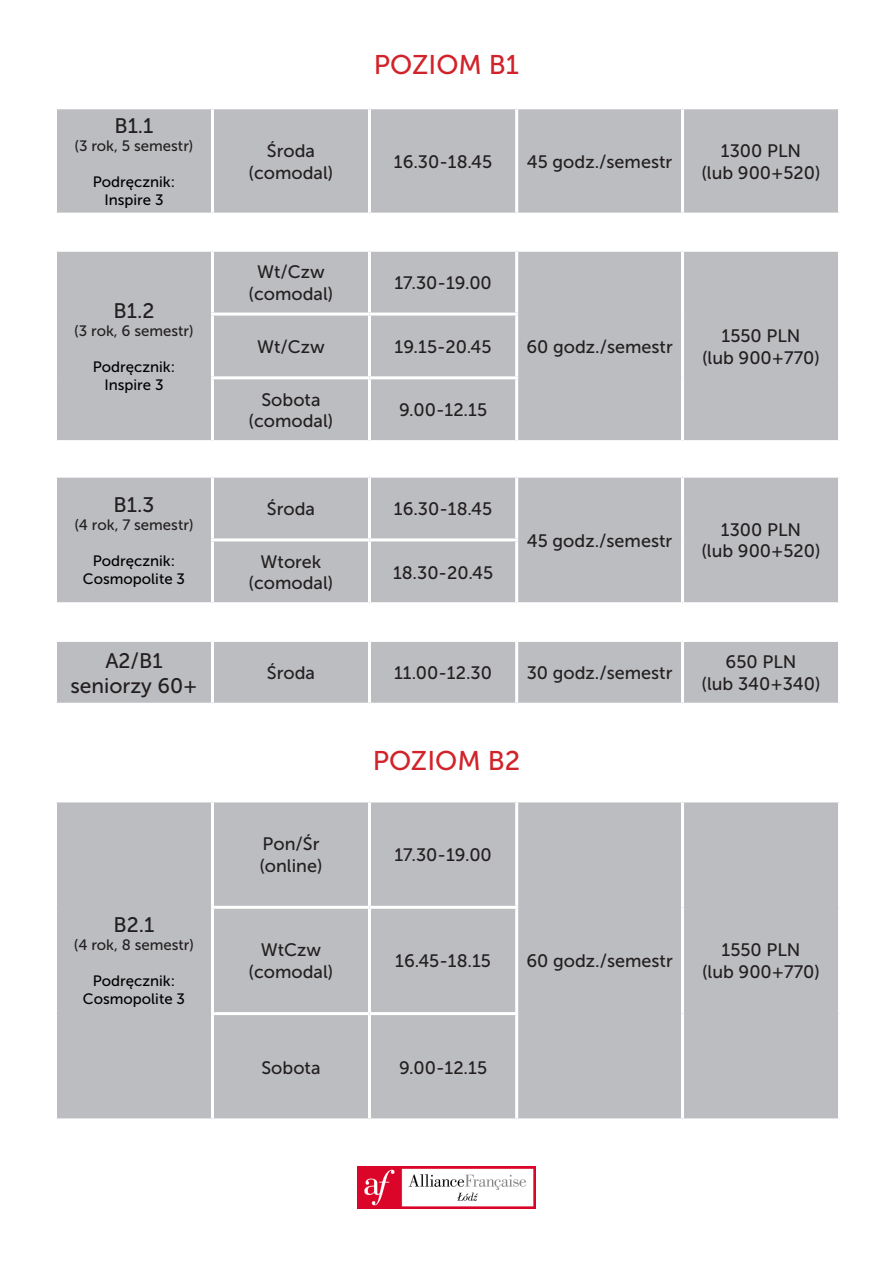
<style>
.page{position:relative;width:893px;height:1263px;background:#fff}
.page>*{position:absolute;margin:0;border:0;box-sizing:border-box;transform-origin:0 0}
.t1{font:27px "Museo Sans 500";color:#d1232a}
.t2{font:21px "Museo Sans 500";color:#231f20}
.t3{font:18px/21.6px "Museo Sans 500";color:#231f20;text-align:center}
.t4{font:15px "Museo Sans 500";color:#000001}
.t5{font:15px "Museo Sans 500";color:#231f20}
</style>
<div class="page">
<div style="left:57px;top:109px;width:781px;height:104px;background:#bcbdc0"></div>
<hr style="left:211px;top:109px;width:3px;height:104px;background:#fff">
<hr style="left:368px;top:109px;width:3px;height:104px;background:#fff">
<hr style="left:515px;top:109px;width:3px;height:104px;background:#fff">
<hr style="left:681px;top:109px;width:3px;height:104px;background:#fff">
<div style="left:57px;top:252px;width:781px;height:188px;background:#bcbdc0"></div>
<hr style="left:211px;top:252px;width:3px;height:61px;background:#fff">
<hr style="left:368px;top:252px;width:3px;height:61px;background:#fff">
<hr style="left:515px;top:252px;width:3px;height:61px;background:#fff">
<hr style="left:681px;top:252px;width:3px;height:62px;background:#fff">
<hr style="left:211px;top:313px;width:158px;height:3px;background:#fff">
<hr style="left:211px;top:316px;width:3px;height:60px;background:#fff">
<hr style="left:369px;top:313px;width:149px;height:3px;background:#fff">
<hr style="left:368px;top:316px;width:3px;height:60px;background:#fff">
<hr style="left:515px;top:316px;width:3px;height:60px;background:#fff">
<hr style="left:681px;top:314px;width:3px;height:64px;background:#fff">
<hr style="left:211px;top:376px;width:158px;height:3px;background:#fff">
<hr style="left:211px;top:379px;width:3px;height:61px;background:#fff">
<hr style="left:369px;top:376px;width:149px;height:3px;background:#fff">
<hr style="left:368px;top:379px;width:3px;height:61px;background:#fff">
<hr style="left:515px;top:379px;width:3px;height:61px;background:#fff">
<hr style="left:681px;top:378px;width:3px;height:62px;background:#fff">
<img style="left:357px;top:1166px;width:179px;height:43px">
<div style="left:57px;top:478px;width:781px;height:124px;background:#bcbdc0"></div>
<hr style="left:211px;top:478px;width:3px;height:60px;background:#fff">
<hr style="left:368px;top:478px;width:3px;height:60px;background:#fff">
<hr style="left:515px;top:478px;width:3px;height:60px;background:#fff">
<hr style="left:681px;top:478px;width:3px;height:62px;background:#fff">
<hr style="left:211px;top:538px;width:158px;height:3px;background:#fff">
<hr style="left:211px;top:541px;width:3px;height:61px;background:#fff">
<hr style="left:369px;top:538px;width:149px;height:3px;background:#fff">
<hr style="left:368px;top:541px;width:3px;height:61px;background:#fff">
<hr style="left:515px;top:541px;width:3px;height:61px;background:#fff">
<hr style="left:681px;top:540px;width:3px;height:62px;background:#fff">
<div style="left:57px;top:642px;width:781px;height:61px;background:#bcbdc0"></div>
<hr style="left:211px;top:642px;width:3px;height:61px;background:#fff">
<hr style="left:368px;top:642px;width:3px;height:61px;background:#fff">
<hr style="left:515px;top:642px;width:3px;height:61px;background:#fff">
<hr style="left:681px;top:642px;width:3px;height:61px;background:#fff">
<div style="left:57px;top:802px;width:781px;height:316px;background:#bcbdc0"></div>
<hr style="left:211px;top:802px;width:3px;height:104px;background:#fff">
<hr style="left:368px;top:802px;width:3px;height:104px;background:#fff">
<hr style="left:515px;top:802px;width:3px;height:104px;background:#fff">
<hr style="left:681px;top:802px;width:3px;height:105px;background:#fff">
<hr style="left:211px;top:906px;width:158px;height:3px;background:#fff">
<hr style="left:211px;top:909px;width:3px;height:103px;background:#fff">
<hr style="left:369px;top:906px;width:149px;height:3px;background:#fff">
<hr style="left:368px;top:909px;width:3px;height:103px;background:#fff">
<hr style="left:515px;top:909px;width:3px;height:103px;background:#fff">
<hr style="left:681px;top:907px;width:3px;height:106px;background:#fff">
<hr style="left:211px;top:1012px;width:158px;height:3px;background:#fff">
<hr style="left:211px;top:1015px;width:3px;height:103px;background:#fff">
<hr style="left:369px;top:1012px;width:149px;height:3px;background:#fff">
<hr style="left:368px;top:1015px;width:3px;height:103px;background:#fff">
<hr style="left:515px;top:1015px;width:3px;height:103px;background:#fff">
<hr style="left:681px;top:1013px;width:3px;height:105px;background:#fff">
<p class="t2" style="left:114px;top:114px;width:41px">B1.1</p>
<p class="t5" style="left:74px;top:137px;width:121px">(3 rok, 5 semestr)</p>
<p class="t4" style="left:93px;top:173px;width:84px">Podręcznik:</p>
<p class="t4" style="left:104px;top:191px;width:61px">Inspire 3</p>
<p class="t2" style="left:114px;top:299px;width:42px">B1.2</p>
<p class="t5" style="left:74px;top:322px;width:121px">(3 rok, 6 semestr)</p>
<p class="t4" style="left:93px;top:358px;width:84px">Podręcznik:</p>
<p class="t4" style="left:104px;top:376px;width:61px">Inspire 3</p>
<p class="t2" style="left:114px;top:493px;width:42px">B1.3</p>
<p class="t5" style="left:74px;top:516px;width:121px">(4 rok, 7 semestr)</p>
<p class="t4" style="left:93px;top:552px;width:84px">Podręcznik:</p>
<p class="t4" style="left:83px;top:570px;width:104px">Cosmopolite 3</p>
<p class="t2" style="left:105px;top:649px;width:59px">A2/B1</p>
<p class="t2" style="left:71px;top:674px;width:128px">seniorzy 60+</p>
<p class="t2" style="left:114px;top:913px;width:42px">B2.1</p>
<p class="t5" style="left:74px;top:937px;width:122px">(4 rok, 8 semestr)</p>
<p class="t4" style="left:93px;top:973px;width:84px">Podręcznik:</p>
<p class="t4" style="left:83px;top:991px;width:104px">Cosmopolite 3</p>
<p class="t3" style="left:267px;top:140px;width:50px">Środa</p>
<p class="t3" style="left:249px;top:162px;width:86px">(comodal)</p>
<p class="t1" style="left:374px;top:50px;width:147px">POZIOM B1</p>
<p class="t3" style="left:394px;top:151px;width:100px">16.30-18.45</p>
<p class="t3" style="left:527px;top:151px;width:147px">45 godz./semestr</p>
<p class="t3" style="left:721px;top:140px;width:82px">1300 PLN</p>
<p class="t3" style="left:701px;top:162px;width:121px">(lub 900+520)</p>
<p class="t3" style="left:249px;top:261px;width:86px">Wt/Czw (comodal)</p>
<p class="t3" style="left:394px;top:272px;width:99px">17.30-19.00</p>
<p class="t3" style="left:257px;top:336px;width:69px">Wt/Czw</p>
<p class="t3" style="left:395px;top:336px;width:99px">19.15-20.45</p>
<p class="t3" style="left:261px;top:389px;width:61px">Sobota</p>
<p class="t3" style="left:249px;top:410px;width:86px">(comodal)</p>
<p class="t3" style="left:399px;top:400px;width:90px">9.00-12.15</p>
<p class="t3" style="left:267px;top:498px;width:50px">Środa</p>
<p class="t3" style="left:394px;top:498px;width:100px">16.30-18.45</p>
<p class="t3" style="left:261px;top:551px;width:62px">Wtorek</p>
<p class="t3" style="left:249px;top:572px;width:86px">(comodal)</p>
<p class="t3" style="left:393px;top:562px;width:102px">18.30-20.45</p>
<p class="t3" style="left:526px;top:336px;width:148px">60 godz./semestr</p>
<p class="t3" style="left:527px;top:530px;width:147px">45 godz./semestr</p>
<p class="t3" style="left:267px;top:662px;width:50px">Środa</p>
<p class="t3" style="left:394px;top:662px;width:99px">11.00-12.30</p>
<p class="t3" style="left:527px;top:662px;width:147px">30 godz./semestr</p>
<p class="t3" style="left:263px;top:833px;width:58px">Pon/Śr</p>
<p class="t3" style="left:259px;top:855px;width:65px">(online)</p>
<p class="t3" style="left:261px;top:939px;width:62px">WtCzw</p>
<p class="t3" style="left:249px;top:961px;width:86px">(comodal)</p>
<p class="t1" style="left:373px;top:746px;width:149px">POZIOM B2</p>
<p class="t3" style="left:394px;top:844px;width:99px">17.30-19.00</p>
<p class="t3" style="left:395px;top:950px;width:97px">16.45-18.15</p>
<p class="t3" style="left:526px;top:950px;width:148px">60 godz./semestr</p>
<p class="t3" style="left:721px;top:325px;width:81px">1550 PLN</p>
<p class="t3" style="left:702px;top:347px;width:119px">(lub 900+770)</p>
<p class="t3" style="left:721px;top:519px;width:82px">1300 PLN</p>
<p class="t3" style="left:701px;top:540px;width:121px">(lub 900+520)</p>
<p class="t3" style="left:726px;top:651px;width:72px">650 PLN</p>
<p class="t3" style="left:702px;top:673px;width:120px">(lub 340+340)</p>
<p class="t3" style="left:721px;top:939px;width:81px">1550 PLN</p>
<p class="t3" style="left:702px;top:961px;width:119px">(lub 900+770)</p>
<p class="t3" style="left:261px;top:1056px;width:61px">Sobota</p>
<p class="t3" style="left:399px;top:1056px;width:90px">9.00-12.15</p>
</div>
